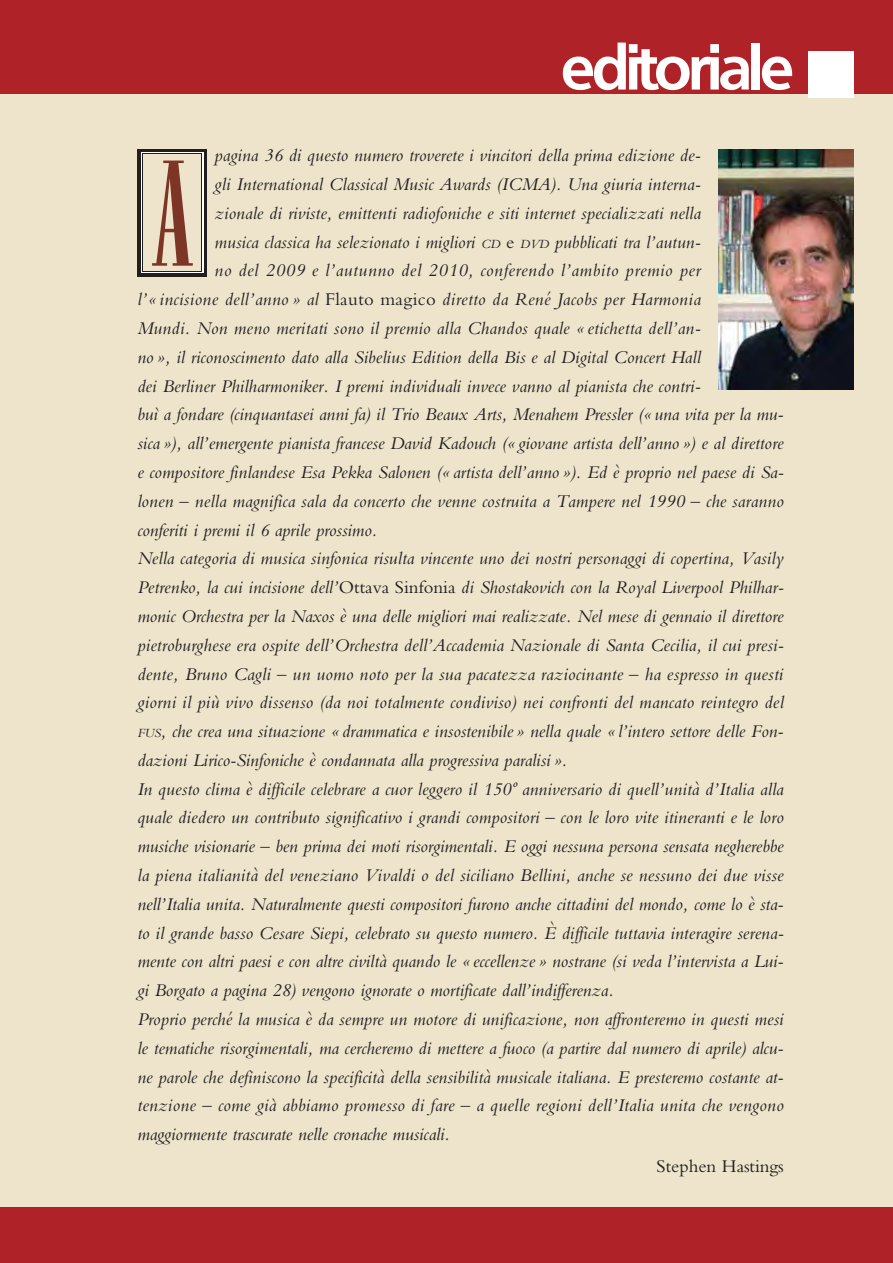
<style>
.page{position:relative;width:893px;height:1263px;background:#ede4cb}
.page>*{position:absolute;margin:0;border:0;box-sizing:border-box;transform-origin:0 0}
.t1{font:156.9px "Adv P0000";color:#7d3626;scale:.84 1}
.t2{font:59.85px "Adv T3020 B";letter-spacing:-.05em;color:#fff}
.t3{font:18.75px "Adv P8010";letter-spacing:.01em;color:#231f20}
.t4{font:18.75px "Adv P8010";letter-spacing:.035em;color:#231f20}
.t5{font:18.75px "Adv P800 D";color:#231f20}
.s1{font-family:"Adv Pi 3"}
.s2{font-size:13.05px}
.s3{font-family:"Adv P800 D"}
</style>
<div class="page">
<div style="left:0;top:1208px;width:893px;height:55px;background:#af2227"></div>
<div style="left:0;top:0;width:893px;height:94px;background:#af2227"></div>
<img style="left:719px;top:149px;width:135px;height:241px">
<hr style="left:137px;top:149px;width:70px;height:3px;background:#231f20">
<hr style="left:137px;top:273px;width:70px;height:3px;background:#231f20">
<hr style="left:137px;top:149px;width:4px;height:127px;background:#231f20">
<svg style="left:203px;top:152px;width:4px;height:121px"></svg>
<hr style="left:141px;top:152px;width:62px;height:2px;background:#fff">
<hr style="left:141px;top:271px;width:62px;height:2px;background:#fff">
<hr style="left:141px;top:152px;width:1px;height:121px;background:#fff">
<hr style="left:202px;top:152px;width:1px;height:121px;background:#fff">
<hr style="left:142px;top:154px;width:60px;height:1px;background:#231f20">
<hr style="left:142px;top:271px;width:60px;height:1px;background:#231f20">
<hr style="left:142px;top:154px;width:1px;height:117px;background:#231f20">
<hr style="left:201px;top:154px;width:1px;height:117px;background:#231f20">
<h2 class="t2" style="left:561px;top:42px;width:302px">editoriale <span class="s1">&amp;</span></h2>
<p class="t3" style="left:215px;top:149px;width:488px">pagina 36 di questo numero troverete i vincitori della prima edizione de-</p>
<p class="t3" style="left:215px;top:177px;width:488px">gli International Classical Music Awards (ICMA). Una giuria interna-</p>
<p class="t3" style="left:215px;top:206px;width:488px">zionale di riviste, emittenti radiofoniche e siti internet specializzati nella</p>
<p class="t3" style="left:215px;top:235px;width:488px">musica classica ha selezionato i migliori <span class="s2">CD</span> <span class="s3">e</span> <span class="s2">DVD</span> pubblicati tra l’autun-</p>
<p class="t4" style="left:215px;top:264px;width:487px">no del 2009 e l’autunno del 2010, conferendo l’ambito premio per</p>
<p class="t3" style="left:137px;top:292px;width:565px">l’« incisione dell’anno » al <span class="s3">Flauto magico</span> diretto da Rene´ Jacobs per Harmonia</p>
<p class="t3" style="left:137px;top:321px;width:565px">Mundi. Non meno meritati sono il premio alla Chandos quale « etichetta dell’an-</p>
<p class="t3" style="left:137px;top:350px;width:565px">no », il riconoscimento dato alla Sibelius Edition della Bis e al Digital Concert Hall</p>
<p class="t3" style="left:137px;top:379px;width:565px">dei Berliner Philharmoniker. I premi individuali invece vanno al pianista che contri-</p>
<p class="t3" style="left:137px;top:408px;width:648px">buı`a fondare (cinquantasei anni fa) il Trio Beaux Arts, Menahem Pressler (« una vita per la mu-</p>
<p class="t3" style="left:137px;top:436px;width:648px">sica »), all’emergente pianista francese David Kadouch (« giovane artista dell’anno ») e al direttore</p>
<p class="t3" style="left:137px;top:465px;width:648px">e compositore finlandese Esa Pekka Salonen (« artista dell’anno »). Ed e` proprio nel paese di Sa-</p>
<p class="t3" style="left:137px;top:494px;width:648px">lonen – nella magnifica sala da concerto che venne costruita a Tampere nel 1990 – che saranno</p>
<p class="t3" style="left:137px;top:523px;width:241px">conferiti i premi il 6 aprile prossimo.</p>
<p class="t3" style="left:137px;top:552px;width:648px">Nella categoria di musica sinfonica risulta vincente uno dei nostri personaggi di copertina, Vasily</p>
<p class="t3" style="left:137px;top:580px;width:648px">Petrenko, la cui incisione dell’<span class="s3">Ottava Sinfonia</span> di Shostakovich con la Royal Liverpool Philhar-</p>
<p class="t3" style="left:137px;top:609px;width:648px">monic Orchestra per la Naxos e` una delle migliori mai realizzate. Nel mese di gennaio il direttore</p>
<p class="t3" style="left:137px;top:638px;width:648px">pietroburghese era ospite dell’Orchestra dell’Accademia Nazionale di Santa Cecilia, il cui presi-</p>
<p class="t3" style="left:137px;top:667px;width:648px">dente, Bruno Cagli – un uomo noto per la sua pacatezza raziocinante – ha espresso in questi</p>
<p class="t3" style="left:137px;top:695px;width:648px">giorni il piu` vivo dissenso (da noi totalmente condiviso) nei confronti del mancato reintegro del</p>
<p class="t3" style="left:137px;top:724px;width:648px"><span class="s2">FUS</span>, che crea una situazione « drammatica e insostenibile » nella quale « l’intero settore delle Fon-</p>
<p class="t3" style="left:137px;top:753px;width:432px">dazioni Lirico-Sinfoniche e` condannata alla progressiva paralisi ».</p>
<p class="t3" style="left:137px;top:782px;width:648px">In questo clima e` difficile celebrare a cuor leggero il 150º anniversario di quell’unita` d’Italia alla</p>
<p class="t3" style="left:137px;top:811px;width:648px">quale diedero un contributo significativo i grandi compositori – con le loro vite itineranti e le loro</p>
<p class="t3" style="left:137px;top:839px;width:648px">musiche visionarie – ben prima dei moti risorgimentali. E oggi nessuna persona sensata negherebbe</p>
<p class="t3" style="left:137px;top:868px;width:648px">la piena italianita` del veneziano Vivaldi o del siciliano Bellini, anche se nessuno dei due visse</p>
<p class="t3" style="left:137px;top:897px;width:648px">nell’Italia unita. Naturalmente questi compositori furono anche cittadini del mondo, come lo e` sta-</p>
<p class="t3" style="left:137px;top:926px;width:648px">to il grande basso Cesare Siepi, celebrato su questo numero. E` difficile tuttavia interagire serena-</p>
<p class="t3" style="left:137px;top:955px;width:648px">mente con altri paesi e con altre civilta` quando le « eccellenze » nostrane (si veda l’intervista a Lui-</p>
<p class="t3" style="left:137px;top:983px;width:478px">gi Borgato a pagina 28) vengono ignorate o mortificate dall’indifferenza.</p>
<p class="t3" style="left:137px;top:1012px;width:648px">Proprio perche´ la musica e` da sempre un motore di unificazione, non affronteremo in questi mesi</p>
<p class="t3" style="left:137px;top:1041px;width:648px">le tematiche risorgimentali, ma cercheremo di mettere a fuoco (a partire dal numero di aprile) alcu-</p>
<p class="t3" style="left:137px;top:1070px;width:648px">ne parole che definiscono la specificita` della sensibilita` musicale italiana. E presteremo costante at-</p>
<p class="t3" style="left:137px;top:1098px;width:648px">tenzione – come gia` abbiamo promesso di fare – a quelle regioni dell’Italia unita che vengono</p>
<p class="t3" style="left:137px;top:1127px;width:314px">maggiormente trascurate nelle cronache musicali.</p>
<p class="t5" style="left:657px;top:1159px;width:129px">Stephen Hastings</p>
<h1 class="t1" style="left:152px;top:160px;width:49px">A</h1>
</div>
